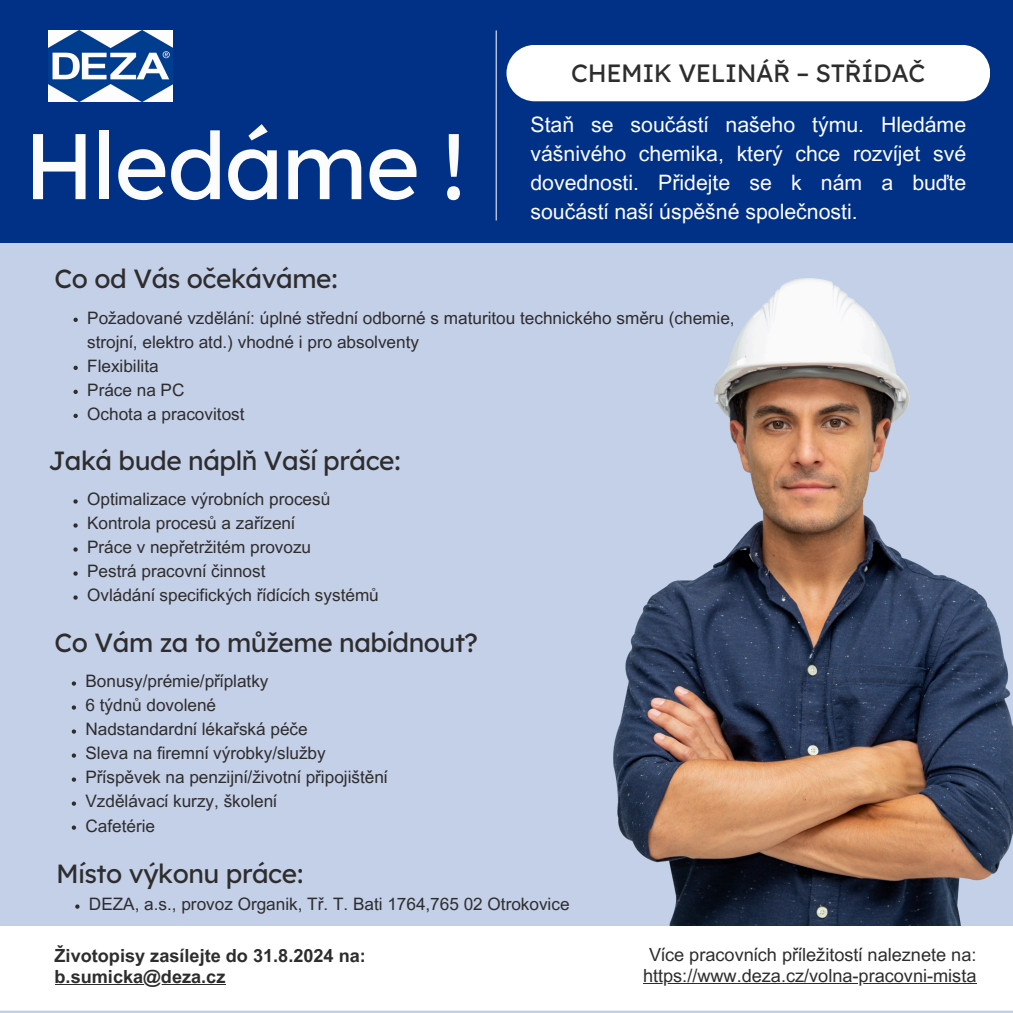
<style>
.page{position:relative;width:1013px;height:1013px;background:#fff}
.page>*{position:absolute;margin:0;border:0;box-sizing:border-box;transform-origin:0 0}
.t1{font:92.88px "Lexend Deca";letter-spacing:-.02em;color:#fcfcfd}
.t2{font:26.25px "Lexend Deca";letter-spacing:-.02em;color:#2e2d2d}
.t3{font:25px "Lexend Deca";letter-spacing:-.02em;color:#2e2d2d}
.t4{font:21.25px/29px "Arial MT Pro";color:#fcfcfd;text-align:justify}
.t5{font:18.12px "Arial MT Pro";color:#2e2d2d}
.t6{font:700 18.12px "Arial MT Pro";color:#2e2d2d}
.t7{font:17.12px/24px "Arial MT Pro";color:#2e2d2d}
</style>
<div class="page">
<div style="left:0;top:0;width:1012px;height:1012px;background:#003187"></div>
<div style="left:0;top:243px;width:1012px;height:769px;background:#c4cfe8"></div>
<img style="left:613px;top:278px;width:399px;height:647px">
<div style="left:0;top:925px;width:1012px;height:85px;background:#fff"></div>
<div style="left:506px;top:45px;width:484px;height:56px;background:#fff"></div>
<hr style="left:495px;top:30px;width:1px;height:190px;background:#fff">
<img style="left:49px;top:30px;width:123px;height:71px">
<svg style="left:73px;top:499px;width:5px;height:4px"></svg>
<svg style="left:73px;top:523px;width:5px;height:4px"></svg>
<svg style="left:73px;top:547px;width:5px;height:4px"></svg>
<svg style="left:73px;top:571px;width:5px;height:4px"></svg>
<svg style="left:73px;top:595px;width:5px;height:4px"></svg>
<svg style="left:73px;top:318px;width:5px;height:4px"></svg>
<svg style="left:73px;top:366px;width:5px;height:4px"></svg>
<svg style="left:73px;top:390px;width:5px;height:4px"></svg>
<svg style="left:73px;top:414px;width:5px;height:4px"></svg>
<svg style="left:72px;top:681px;width:4px;height:4px"></svg>
<svg style="left:72px;top:705px;width:4px;height:4px"></svg>
<svg style="left:72px;top:729px;width:4px;height:4px"></svg>
<svg style="left:72px;top:753px;width:4px;height:4px"></svg>
<svg style="left:72px;top:777px;width:4px;height:4px"></svg>
<svg style="left:72px;top:801px;width:4px;height:4px"></svg>
<svg style="left:72px;top:825px;width:4px;height:4px"></svg>
<hr style="left:55px;top:984px;width:170px;height:1px;background:#2e2d2d">
<hr style="left:643px;top:983px;width:333px;height:1px;background:#2e2d2d">
<svg style="left:75px;top:904px;width:4px;height:4px"></svg>
<h3 class="t3" style="left:571px;top:57px;width:355px">CHEMIK VELINÁŘ – STŘÍDAČ</h3>
<h2 class="t1" style="left:24px;top:106px;width:442px">Hledáme !</h2>
<h4 class="t4" style="left:530px;top:113px;width:437px">Staň se součástí našeho týmu. Hledáme vášnivého chemika, který chce rozvíjet své dovednosti. Přidejte se k nám a buďte součástí naší úspěšné společnosti.</h4>
<p class="t2" style="left:55px;top:262px;width:285px">Co od Vás očekáváme:</p>
<p class="t7" style="left:87px;top:308px;width:649px">Požadované vzdělání: úplné střední odborné s maturitou technického směru (chemie, strojní, elektro atd.) vhodné i pro absolventy</p>
<p class="t7" style="left:87px;top:356px;width:73px">Flexibilita</p>
<p class="t7" style="left:87px;top:380px;width:99px">Práce na PC</p>
<p class="t7" style="left:87px;top:404px;width:159px">Ochota a pracovitost</p>
<p class="t2" style="left:49px;top:444px;width:354px">Jaká bude náplň Vaší práce:</p>
<p class="t7" style="left:87px;top:489px;width:245px">Optimalizace výrobních procesů</p>
<p class="t7" style="left:87px;top:513px;width:209px">Kontrola procesů a zařízení</p>
<p class="t7" style="left:87px;top:537px;width:225px">Práce v nepřetržitém provozu</p>
<p class="t7" style="left:87px;top:561px;width:180px">Pestrá pracovní činnost</p>
<h3 class="t7" style="left:87px;top:585px;width:293px">Ovládání specifických řídících systémů</h3>
<h3 class="t2" style="left:55px;top:626px;width:425px">Co Vám za to můžeme nabídnout?</h3>
<p class="t7" style="left:85px;top:671px;width:184px">Bonusy/prémie/příplatky</p>
<p class="t7" style="left:85px;top:695px;width:132px">6 týdnů dovolené</p>
<p class="t7" style="left:85px;top:719px;width:224px">Nadstandardní lékařská péče</p>
<p class="t7" style="left:85px;top:743px;width:242px">Sleva na firemní výrobky/služby</p>
<p class="t7" style="left:85px;top:767px;width:304px">Příspěvek na penzijní/životní připojištění</p>
<p class="t7" style="left:85px;top:791px;width:193px">Vzdělávací kurzy, školení</p>
<p class="t7" style="left:85px;top:815px;width:71px">Cafetérie</p>
<p class="t2" style="left:56px;top:856px;width:249px">Místo výkonu práce:</p>
<p class="t7" style="left:89px;top:894px;width:482px">DEZA, a.s., provoz Organik, Tř. T. Bati 1764,765 02 Otrokovice</p>
<h3 class="t6" style="left:55px;top:948px;width:313px">Životopisy zasílejte do 31.8.2024 na:</h3>
<p class="t6" style="left:55px;top:970px;width:172px">b.sumicka@deza.cz</p>
<h5 class="t5" style="left:649px;top:947px;width:329px">Více pracovních příležitostí naleznete na:</h5>
<p class="t5" style="left:643px;top:969px;width:335px">https://www.deza.cz/volna-pracovni-mista</p>
</div>
